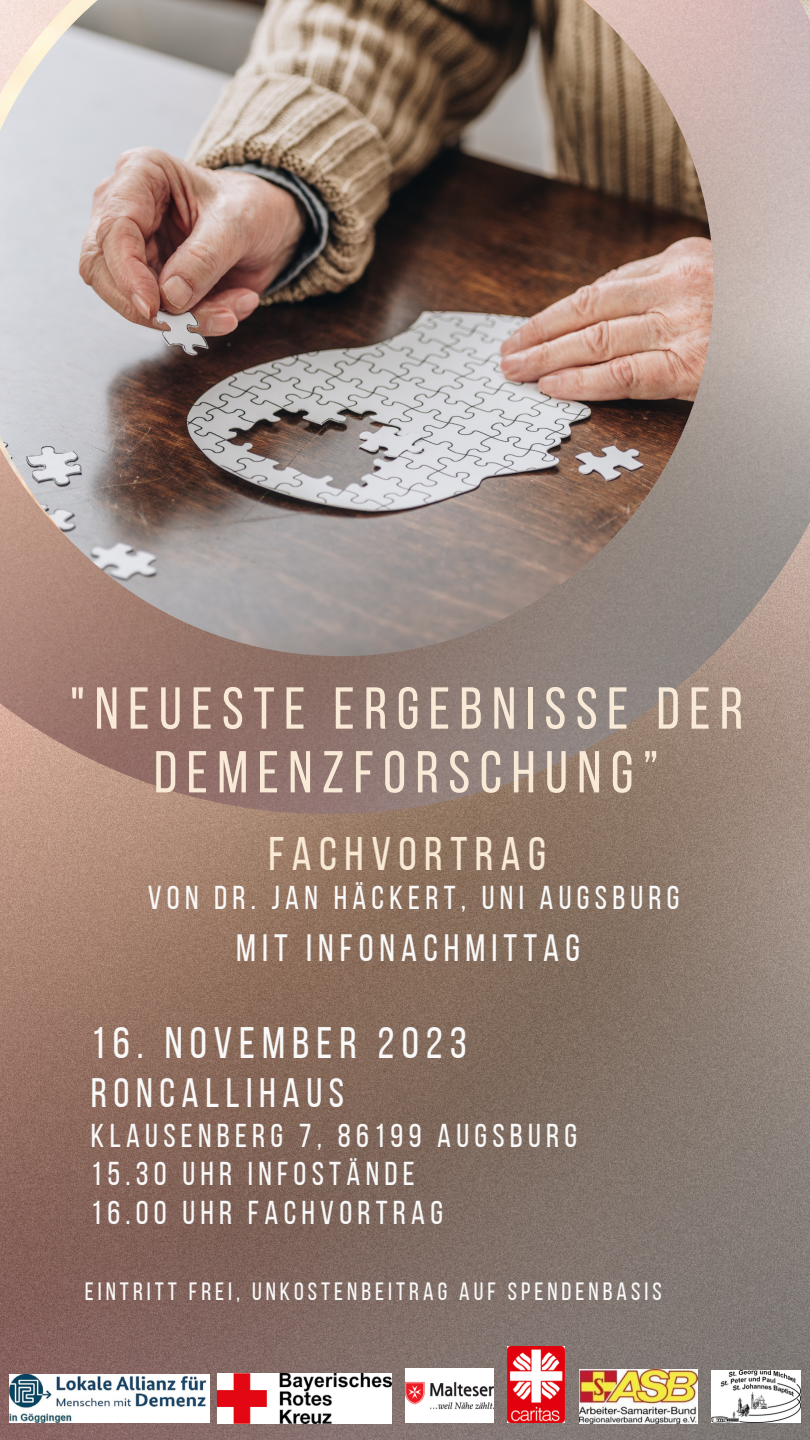
<style>
.page{position:relative;width:810px;height:1440px;background:#fff}
.page>*{position:absolute;margin:0;border:0;box-sizing:border-box;transform-origin:0 0}
.t1{font:59px/63.8px "Bebas Neue";letter-spacing:.16em;color:#f8ead6;text-align:center}
.t2{font:47px "Bebas Neue";letter-spacing:.16em;color:#f8ead6}
.t3{font:44px "Bebas Neue";letter-spacing:.16em;color:#f9f9f9}
.t4{font:41px "Bebas Neue";letter-spacing:.16em;color:#f9f9f9}
.t5{font:38px "Bebas Neue";letter-spacing:.16em;color:#f9f9f9}
.t6{font:33px "Bebas Neue";letter-spacing:.16em;color:#f9f9f9}
.t7{font:25px "Bebas Neue";letter-spacing:.16em;color:#f9f9f9}
</style>
<div class="page">
<img style="left:0;top:875px;width:810px;height:565px">
<img style="left:0;top:0;width:810px;height:875px">
<img style="left:0;top:0;width:714px;height:656px">
<img style="left:711px;top:1371px;width:90px;height:51px">
<img style="left:579px;top:1369px;width:118px;height:54px">
<img style="left:508px;top:1347px;width:57px;height:75px">
<img style="left:405px;top:1369px;width:89px;height:54px">
<img style="left:217px;top:1374px;width:174px;height:49px">
<img style="left:9px;top:1374px;width:200px;height:48px">
<p class="t1" style="left:70px;top:682px;width:675px">"NEUESTE ERGEBNISSE DER<br>DEMENZFORSCHUNG”</p>
<p class="t2" style="left:268px;top:834px;width:279px">FACHVORTRAG</p>
<p class="t6" style="left:148px;top:885px;width:533px">VON DR. JAN HÄCKERT, UNI AUGSBURG</p>
<p class="t5" style="left:236px;top:933px;width:345px">MIT INFONACHMITTAG</p>
<p class="t3" style="left:91px;top:1025px;width:378px">16. NOVEMBER 2023</p>
<p class="t4" style="left:91px;top:1076px;width:255px">RONCALLIHAUS</p>
<p class="t6" style="left:91px;top:1122px;width:488px">KLAUSENBERG 7, 86199 AUGSBURG</p>
<p class="t6" style="left:91px;top:1161px;width:325px">15.30 UHR INFOSTÄNDE</p>
<p class="t6" style="left:91px;top:1199px;width:354px">16.00 UHR FACHVORTRAG</p>
<p class="t7" style="left:85px;top:1281px;width:578px">EINTRITT FREI, UNKOSTENBEITRAG AUF SPENDENBASIS</p>
</div>
